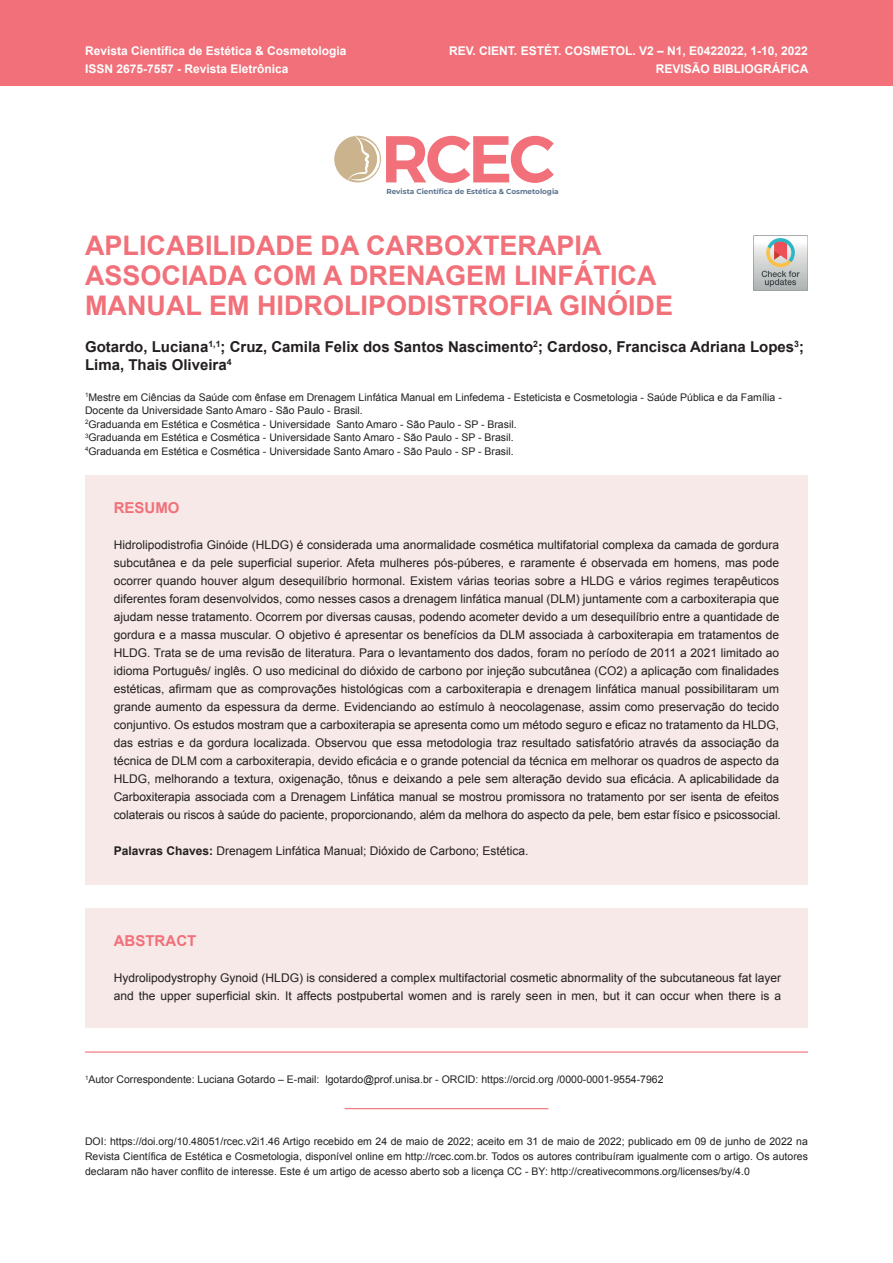
<style>
.page{position:relative;width:893px;height:1263px;background:#fff}
.page>*{position:absolute;margin:0;border:0;box-sizing:border-box;transform-origin:0 0}
.t1{font:600 66.15px "Montserrat";color:#f17079}
.t2{font:700 27px/30px "Arial";color:#f17079}
.t3{font:700 15px/18px "Arial";color:#231f20}
.t4{font:700 15px "Arial";color:#f17079}
.t5{font:12px/18px "Arial";color:#231f20}
.t6{font:700 12px/18px "Arial";color:#fff}
.t7{font:10.5px/13.5px "Arial";color:#231f20;text-align:justify}
.t8{font:700 7.2px "Montserrat";color:#5b748f}
.s1{font-weight:700}
</style>
<div class="page">
<div style="left:0;top:0;width:893px;height:85px;background:#f17079"></div>
<div style="left:334px;top:136px;width:47px;height:46px;background:#cbb38d;border-radius:50%"></div>
<svg style="left:348px;top:136px;width:32px;height:45px"></svg>
<img style="left:753px;top:235px;width:55px;height:55px">
<div style="left:85px;top:475px;width:723px;height:410px;background:#f6e9e7"></div>
<div style="left:85px;top:908px;width:722px;height:119px;background:#f6e9e7"></div>
<hr style="left:85px;top:1051px;width:723px;height:1px;background:#f17079">
<hr style="left:345px;top:1108px;width:203px;height:1px;background:#f17079">
<p class="t6" style="left:85px;top:42px;width:263px">Revista Científica de Estética &amp; Cosmetologia<br>ISSN 2675-7557 - Revista Eletrônica</p>
<p class="t6" style="left:449px;top:42px;width:361px;text-align:right">REV. CIENT. ESTÉT. COSMETOL. V2 – N1, E0422022, 1-10, 2022<br>REVISÃO BIBLIOGRÁFICA</p>
<h1 class="t1" style="left:381px;top:118px;width:175px">RCEC</h1>
<p class="t8" style="left:386px;top:186px;width:174px">Revista Científica de Estética &amp; Cosmetologia</p>
<h2 class="t2" style="left:85px;top:231px;width:590px">APLICABILIDADE DA CARBOXTERAPIA<br>ASSOCIADA COM A DRENAGEM LINFÁTICA<br>MANUAL EM HIDROLIPODISTROFIA GINÓIDE</h2>
<p class="t3" style="left:85px;top:338px;width:720px">Gotardo, Luciana<sup>1,1</sup>; Cruz, Camila Felix dos Santos Nascimento<sup>2</sup>; Cardoso, Francisca Adriana Lopes<sup>3</sup>;<br>Lima, Thais Oliveira<sup>4</sup></p>
<p class="t7" style="left:85px;top:390px;width:698px;text-align:left"><sup>1</sup>Mestre em Ciências da Saúde com ênfase em Drenagem Linfática Manual em Linfedema - Esteticista e Cosmetologia - Saúde Pública e da Família - Docente da Universidade Santo Amaro - São Paulo - Brasil.<br><sup>2</sup>Graduanda em Estética e Cosmética - Universidade Santo Amaro - São Paulo - SP - Brasil.<br><sup>3</sup>Graduanda em Estética e Cosmética - Universidade Santo Amaro - São Paulo - SP - Brasil.<br><sup>4</sup>Graduanda em Estética e Cosmética - Universidade Santo Amaro - São Paulo - SP - Brasil.</p>
<p class="t4" style="left:114px;top:498px;width:67px">RESUMO</p>
<p class="t5" style="left:114px;top:536px;width:669px">Hidrolipodistrofia Ginóide (HLDG) é considerada uma anormalidade cosmética multifatorial complexa da camada de gordura subcutânea e da pele superficial superior. Afeta mulheres pós-púberes, e raramente é observada em homens, mas pode ocorrer quando houver algum desequilíbrio hormonal. Existem várias teorias sobre a HLDG e vários regimes terapêuticos diferentes foram desenvolvidos, como nesses casos a drenagem linfática manual (DLM) juntamente com a carboxiterapia que ajudam nesse tratamento. Ocorrem por diversas causas, podendo acometer devido a um desequilíbrio entre a quantidade de gordura e a massa muscular. O objetivo é apresentar os benefícios da DLM associada à carboxiterapia em tratamentos de HLDG. Trata se de uma revisão de literatura. Para o levantamento dos dados, foram no período de 2011 a 2021 limitado ao idioma Português/ inglês. O uso medicinal do dióxido de carbono por injeção subcutânea (CO2) a aplicação com finalidades estéticas, afirmam que as comprovações histológicas com a carboxiterapia e drenagem linfática manual possibilitaram um grande aumento da espessura da derme. Evidenciando ao estímulo à neocolagenase, assim como preservação do tecido conjuntivo. Os estudos mostram que a carboxiterapia se apresenta como um método seguro e eficaz no tratamento da HLDG, das estrias e da gordura localizada. Observou que essa metodologia traz resultado satisfatório através da associação da técnica de DLM com a carboxiterapia, devido eficácia e o grande potencial da técnica em melhorar os quadros de aspecto da HLDG, melhorando a textura, oxigenação, tônus e deixando a pele sem alteração devido sua eficácia. A aplicabilidade da Carboxiterapia associada com a Drenagem Linfática manual se mostrou promissora no tratamento por ser isenta de efeitos colaterais ou riscos à saúde do paciente, proporcionando, além da melhora do aspecto da pele, bem estar físico e psicossocial.</p>
<p class="t5" style="left:114px;top:842px;width:416px"><span class="s1">Palavras Chaves:</span> Drenagem Linfática Manual; Dióxido de Carbono; Estética.</p>
<p class="t4" style="left:114px;top:931px;width:84px">ABSTRACT</p>
<p class="t5" style="left:114px;top:969px;width:669px">Hydrolipodystrophy Gynoid (HLDG) is considered a complex multifactorial cosmetic abnormality of the subcutaneous fat layer and the upper superficial skin. It affects postpubertal women and is rarely seen in men, but it can occur when there is a</p>
<p class="t7" style="left:85px;top:1073px;width:580px"><sup>1</sup>Autor Correspondente: Luciana Gotardo – E-mail: lgotardo@prof.unisa.br - ORCID: https://orcid.org /0000-0001-9554-7962</p>
<p class="t7" style="left:85px;top:1134px;width:724px;line-height:15px">DOI: https://doi.org/10.48051/rcec.v2i1.46 Artigo recebido em 24 de maio de 2022; aceito em 31 de maio de 2022; publicado em 09 de junho de 2022 na Revista Científica de Estética e Cosmetologia, disponível online em http://rcec.com.br. Todos os autores contribuíram igualmente com o artigo. Os autores declaram não haver conflito de interesse. Este é um artigo de acesso aberto sob a licença CC - BY: http://creativecommons.org/licenses/by/4.0</p>
</div>
